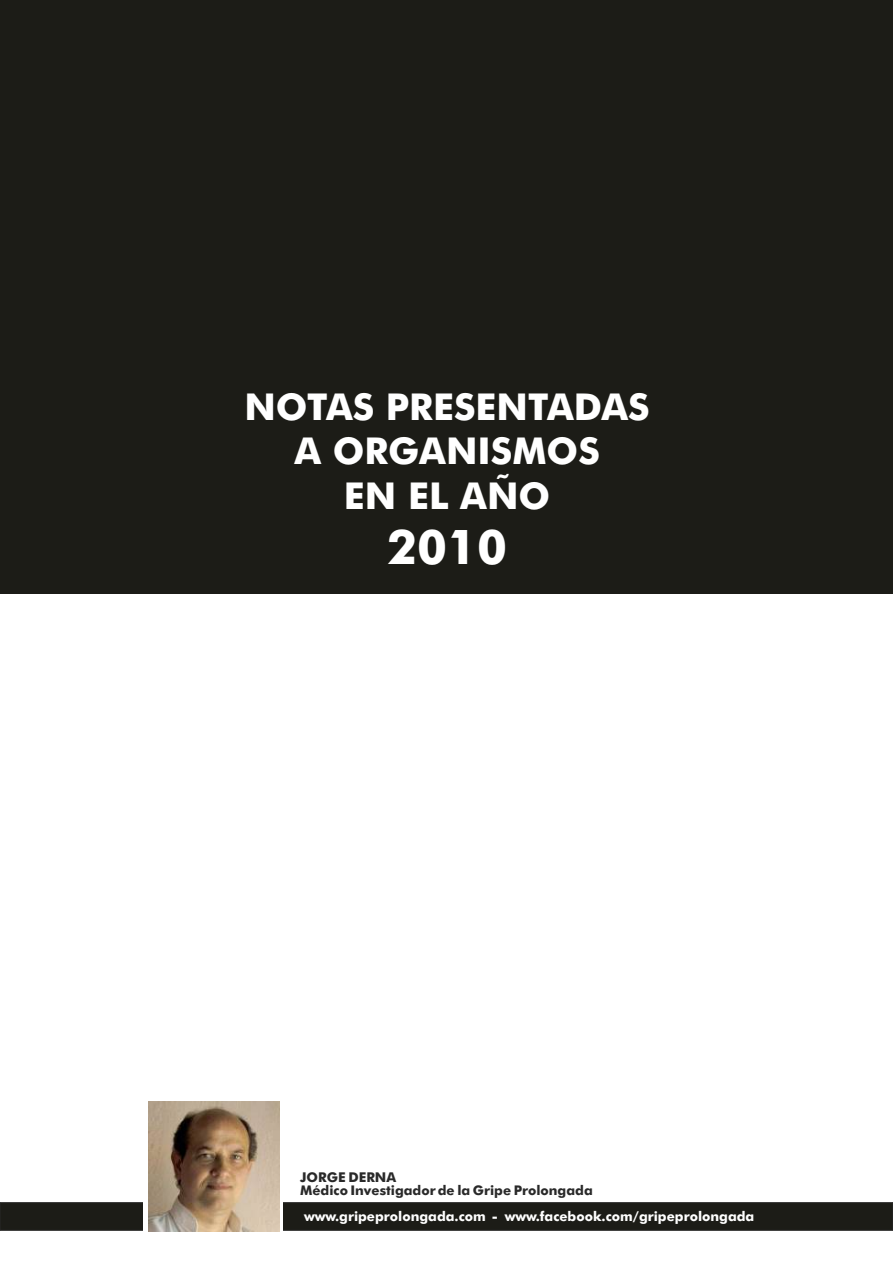
<style>
.page{position:relative;width:893px;height:1263px;background:#fff}
.page>*{position:absolute;margin:0;border:0;box-sizing:border-box;transform-origin:0 0}
.t1{font:700 48px "Futura BT";color:#fff}
.t2{font:700 37.05px/44.4px "Futura BT";color:#fff;text-align:center}
.t3{font:700 13.5px "Futura BT";color:#292929}
.t4{font:700 13.35px "Futura BT";color:#fff}
.t5{font:700 13.35px "Futura BT";color:#292929}
</style>
<div class="page">
<div style="left:0;top:0;width:893px;height:594px;background:#1c1c17"></div>
<svg style="left:0;top:1202px;width:893px;height:29px;background:#1e1e1a"></svg>
<div style="left:143px;top:1096px;width:140px;height:146px;background:#fff"></div>
<img style="left:148px;top:1101px;width:131px;height:130px">
<h2 class="t2" style="left:244px;top:388px;width:407px">NOTAS PRESENTADAS<br>A ORGANISMOS<br>EN EL AÑO</h2>
<h1 class="t1" style="left:387px;top:527px;width:121px">2010</h1>
<p class="t3" style="left:300px;top:1172px;width:98px">JORGE DERNA</p>
<p class="t5" style="left:300px;top:1185px;width:294px">Médico Investigador de la Gripe Prolongada</p>
<p class="t4" style="left:304px;top:1210px;width:452px">www.gripeprolongada.com - www.facebook.com/gripeprolongada</p>
</div>
